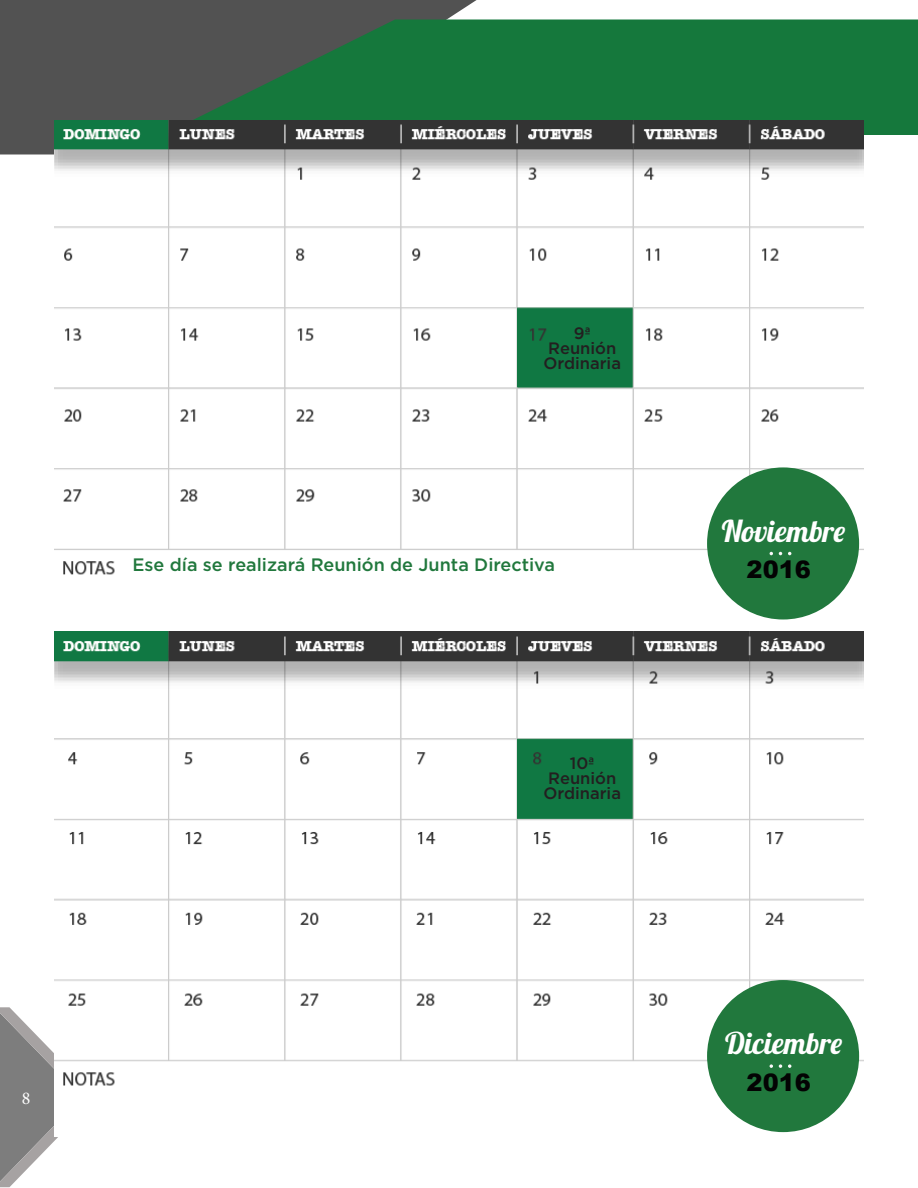
<style>
.page{position:relative;width:918px;height:1188px;background:#fff}
.page>*{position:absolute;margin:0;border:0;box-sizing:border-box;transform-origin:0 0}
.t1{font:30px "Lobster 1.4";color:#fff}
.t2{font:900 24px "Arial";color:#030303}
.t3{font:500 18px "Gotham";color:#21783d}
.t4{font:18px "Minion Pro";color:#fff}
.t5{font:500 16.5px "Gotham";color:#231f20}
</style>
<div class="page">
<div style="left:0;top:0;width:478px;height:154px;background:#525252"></div>
<svg style="left:163px;top:20px;width:755px;height:115px;background:#1f713f"></svg>
<svg style="left:0;top:1007px;width:58px;height:180px"></svg>
<img style="left:54px;top:120px;width:810px;height:498px">
<div style="left:707px;top:467px;width:152px;height:153px;background:#21783d;border-radius:50%"></div>
<img style="left:54px;top:631px;width:810px;height:506px">
<div style="left:707px;top:980px;width:152px;height:152px;background:#21783d;border-radius:50%"></div>
<svg style="left:779px;top:1064px;width:3px;height:4px"></svg>
<svg style="left:788px;top:1064px;width:3px;height:4px"></svg>
<svg style="left:770px;top:1064px;width:3px;height:4px"></svg>
<p class="t4" style="left:22px;top:1087px;width:10px">8</p>
<p class="t5" style="left:574px;top:322px;width:19px">9ª</p>
<p class="t5" style="left:548px;top:337px;width:69px">Reunión</p>
<p class="t5" style="left:544px;top:352px;width:79px">Ordinaria</p>
<p class="t1" style="left:722px;top:512px;width:125px">Noviembre</p>
<p class="t3" style="left:132px;top:553px;width:424px">Ese día se realizará Reunión de Junta Directiva</p>
<h2 class="t2" style="left:747px;top:552px;width:66px">2016</h2>
<p class="t5" style="left:570px;top:753px;width:26px">10ª</p>
<p class="t5" style="left:548px;top:768px;width:69px">Reunión</p>
<p class="t5" style="left:544px;top:783px;width:79px">Ordinaria</p>
<p class="t1" style="left:725px;top:1024px;width:119px">Diciembre</p>
<h2 class="t2" style="left:747px;top:1065px;width:66px">2016</h2>
</div>
